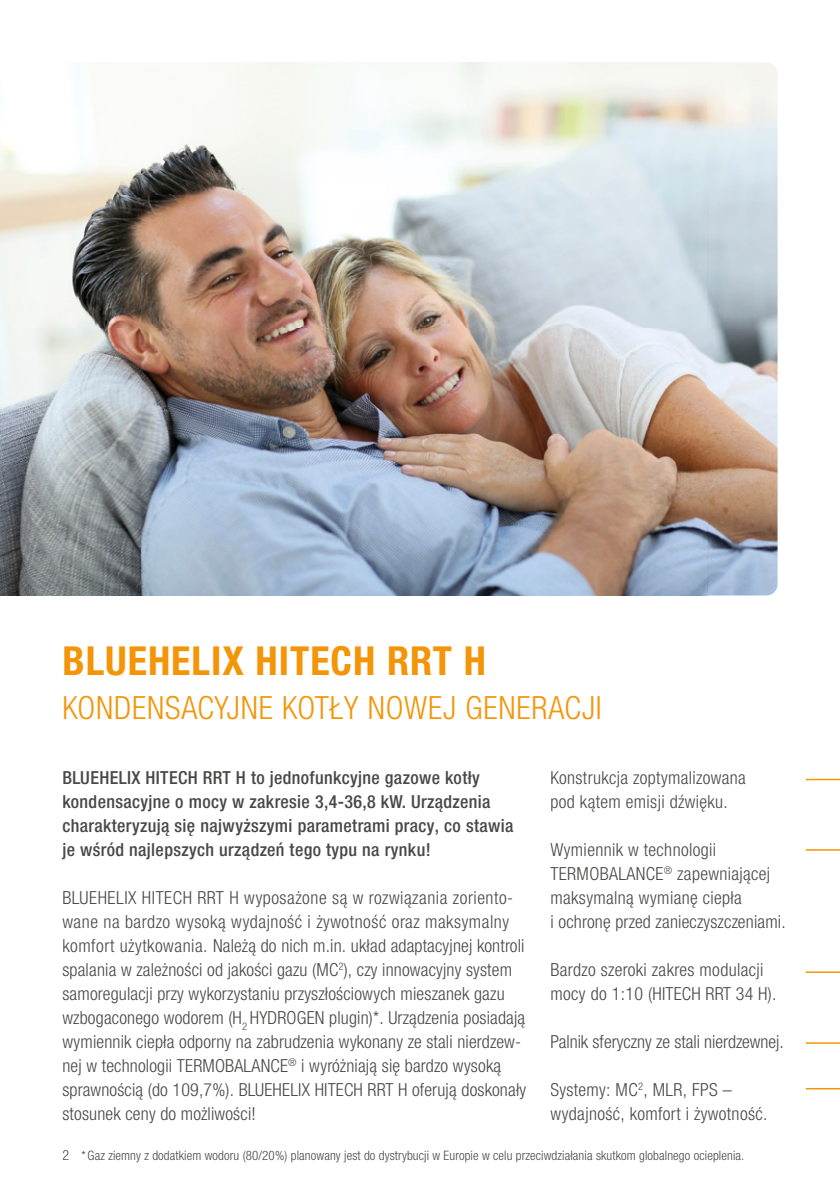
<style>
.page{position:relative;width:840px;height:1191px;background:#fff}
.page>*{position:absolute;margin:0;border:0;box-sizing:border-box;transform-origin:0 0}
.t1{font:700 condensed 40px "Helvetica Neue LTW1 G";letter-spacing:.025em;color:#f39507}
.t2{font:300 condensed 32px "Helvetica Neue LTW1 G";letter-spacing:.025em;color:#f39507}
.t3{font:300 condensed 18px/24px "Helvetica Neue LTW1 G";letter-spacing:.01em;color:#484846}
.t4{font:500 condensed 18px/24px "Helvetica Neue LTW1 G";letter-spacing:.02em;color:#484846}
.t5{font:300 condensed 14px "Helvetica Neue LTW1 G";color:#484846}
.t6{font:300 condensed 13px "Helvetica Neue LTW1 G";letter-spacing:.01em;color:#484846}
</style>
<div class="page">
<svg style="left:805px;top:778px;width:34px;height:311px"></svg>
<img style="left:0;top:62px;width:777px;height:533px">
<h1 class="t1" style="left:62px;top:637px;width:425px">BLUEHELIX HITECH RRT H</h1>
<h2 class="t2" style="left:62px;top:689px;width:540px">KONDENSACYJNE KOTŁY NOWEJ GENERACJI</h2>
<p class="t4" style="left:62px;top:765px;width:452px">BLUEHELIX HITECH RRT H to jednofunkcyjne gazowe kotły kondensacyjne o mocy w zakresie 3,4-36,8 kW. Urządzenia charakteryzują się najwyższymi parametrami pracy, co stawia je wśród najlepszych urządzeń tego typu na rynku!</p>
<p class="t3" style="left:62px;top:885px;width:465px">BLUEHELIX HITECH RRT H wyposażone są w rozwiązania zoriento&shy;wane na bardzo wysoką wydajność i żywotność oraz maksymalny komfort użytkowania. Należą do nich m.in. układ adaptacyjnej kontroli spalania w zależności od jakości gazu (MC<sup>2</sup>), czy innowacyjny system samoregulacji przy wykorzystaniu przyszłościowych mieszanek gazu wzbogaconego wodorem (H<sub>2</sub> HYDROGEN plugin)*. Urządzenia posiadają wymiennik ciepła odporny na zabrudzenia wykonany ze stali nierdzew&shy;nej w technologii TERMOBALANCE<sup>®</sup> i wyróżniają się bardzo wysoką sprawnością (do 109,7%). BLUEHELIX HITECH RRT H oferują doskonały stosunek ceny do możliwości!</p>
<p class="t3" style="left:550px;top:765px;width:197px">Konstrukcja zoptymalizowana pod kątem emisji dźwięku.</p>
<p class="t3" style="left:550px;top:837px;width:236px">Wymiennik w technologii<br>TERMOBALANCE<sup>®</sup> zapewniającej maksymalną wymianę ciepła<br>i ochronę przed zanieczyszczeniami.</p>
<p class="t3" style="left:550px;top:958px;width:227px">Bardzo szeroki zakres modulacji mocy do 1:10 (HITECH RRT 34 H).</p>
<p class="t3" style="left:550px;top:1030px;width:235px">Palnik sferyczny ze stali nierdzewnej.</p>
<p class="t3" style="left:550px;top:1078px;width:218px">Systemy: MC<sup>2</sup>, MLR, FPS – wydajność, komfort i żywotność.</p>
<p class="t5" style="left:62px;top:1146px;width:8px">2</p>
<p class="t6" style="left:81px;top:1147px;width:664px">* Gaz ziemny z dodatkiem wodoru (80/20%) planowany jest do dystrybucji w Europie w celu przeciwdziałania skutkom globalnego ocieplenia.</p>
</div>
